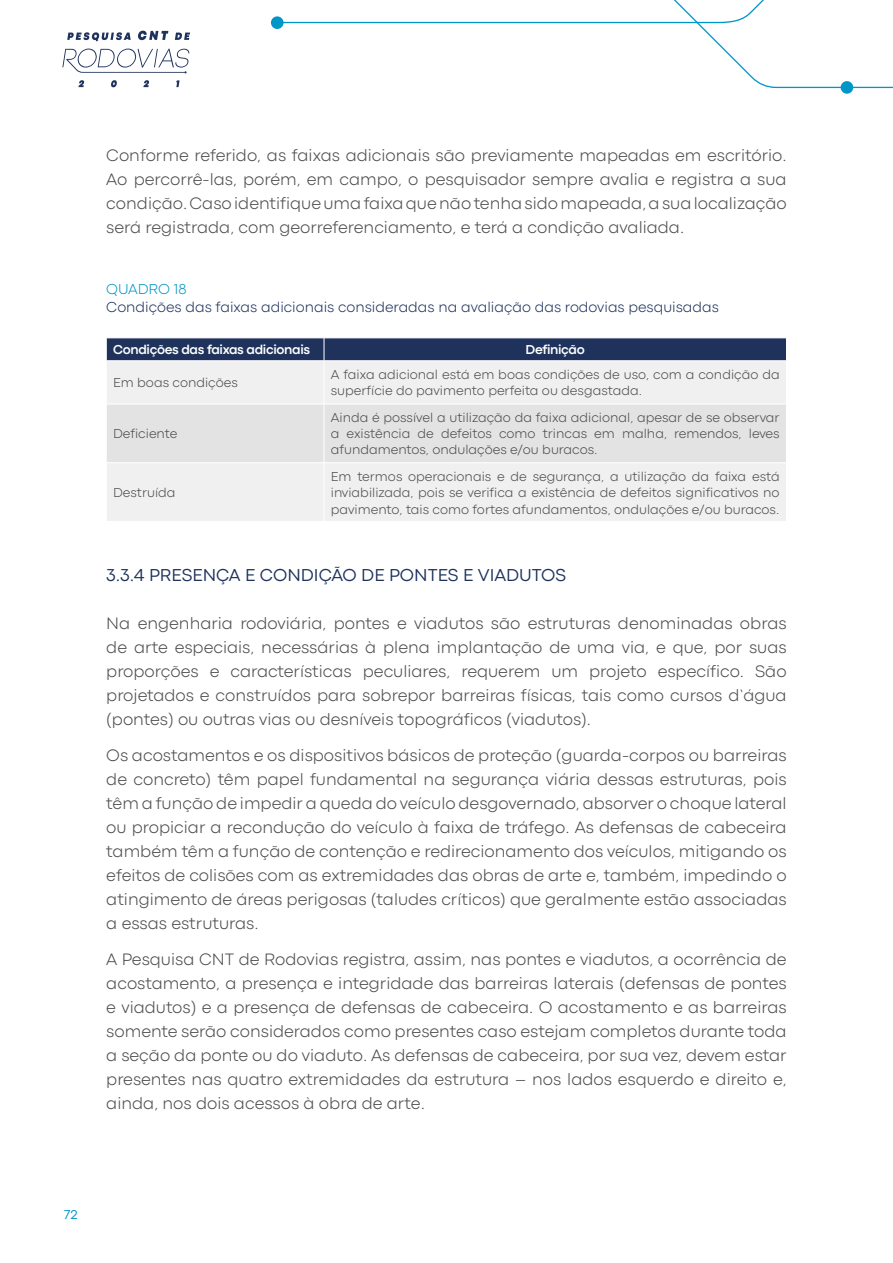
<style>
.page{position:relative;width:893px;height:1263px;background:#fff}
.page>*{position:absolute;margin:0;border:0;box-sizing:border-box;transform-origin:0 0}
.t1{font:18px "Codec Pro News";color:#1e325c}
.t2{font:300 17.25px/24px "Codec Pro";color:#4a4a49;text-align:justify}
.t3{font:300 15px "Codec Pro";color:#1e325c}
.t4{font:300 15px "Codec Pro";color:#0097c8}
.t5{font:300 13.5px/16.2px "Codec Pro";color:#4a4a49;text-align:justify}
.t6{font:700 13.5px "Codec Pro";letter-spacing:-.025em;color:#fff}
.t7{font:13.5px "Codec Pro News";color:#0097c8}
</style>
<div class="page">
<svg style="left:716px;top:42px;width:177px;height:46px"></svg>
<div style="left:841px;top:81px;width:12px;height:13px;background:#0097c8;border-radius:50%"></div>
<svg style="left:78px;top:80px;width:6px;height:7px"></svg>
<svg style="left:111px;top:80px;width:6px;height:7px"></svg>
<svg style="left:143px;top:80px;width:6px;height:7px"></svg>
<svg style="left:176px;top:80px;width:4px;height:7px"></svg>
<svg style="left:67px;top:0;width:697px;height:42px"></svg>
<svg style="left:62px;top:48px;width:127px;height:25px"></svg>
<div style="left:107px;top:361px;width:679px;height:160px;background:#f0f0f0"></div>
<div style="left:107px;top:405px;width:679px;height:57px;background:#e3e3e3"></div>
<div style="left:106px;top:338px;width:681px;height:23px;background:#1e325c"></div>
<hr style="left:324px;top:361px;width:1px;height:43px;background:#fff">
<hr style="left:324px;top:404px;width:1px;height:58px;background:#fff">
<hr style="left:106px;top:360px;width:218px;height:1px;background:#fff">
<hr style="left:324px;top:360px;width:462px;height:1px;background:#fff">
<hr style="left:106px;top:404px;width:218px;height:1px;background:#fff">
<hr style="left:324px;top:404px;width:462px;height:1px;background:#fff">
<hr style="left:106px;top:462px;width:218px;height:1px;background:#fff">
<hr style="left:324px;top:462px;width:462px;height:1px;background:#fff">
<hr style="left:324px;top:463px;width:1px;height:58px;background:#fff">
<p class="t2" style="left:106px;top:143px;width:682px">Conforme referido, as faixas adicionais são previamente mapeadas em escritório.<br>Ao percorrê-las, porém, em campo, o pesquisador sempre avalia e registra a sua condição. Caso identifique uma faixa que não tenha sido mapeada, a sua localização será registrada, com georreferenciamento, e terá a condição avaliada.</p>
<p class="t4" style="left:106px;top:280px;width:82px">QUADRO 18</p>
<p class="t3" style="left:106px;top:298px;width:614px">Condições das faixas adicionais consideradas na avaliação das rodovias pesquisadas</p>
<p class="t6" style="left:113px;top:341px;width:199px">Condições das faixas adicionais</p>
<p class="t6" style="left:526px;top:341px;width:61px">Definição</p>
<p class="t5" style="left:113px;top:374px;width:126px">Em boas condições</p>
<p class="t5" style="left:331px;top:366px;width:450px">A faixa adicional está em boas condições de uso, com a condição da superfície do pavimento perfeita ou desgastada.</p>
<p class="t5" style="left:113px;top:425px;width:66px">Deficiente</p>
<p class="t5" style="left:331px;top:409px;width:450px">Ainda é possível a utilização da faixa adicional, apesar de se observar a existência de defeitos como trincas em malha, remendos, leves afundamentos, ondulações e/ou buracos.</p>
<p class="t5" style="left:113px;top:485px;width:64px">Destruída</p>
<p class="t5" style="left:331px;top:468px;width:450px">Em termos operacionais e de segurança, a utilização da faixa está inviabilizada, pois se verifica a existência de defeitos significativos no pavimento, tais como fortes afundamentos, ondulações e/ou buracos.</p>
<p class="t1" style="left:106px;top:564px;width:461px">3.3.4 PRESENÇA E CONDIÇÃO DE PONTES E VIADUTOS</p>
<p class="t2" style="left:106px;top:611px;width:682px">Na engenharia rodoviária, pontes e viadutos são estruturas denominadas obras de arte especiais, necessárias à plena implantação de uma via, e que, por suas proporções e características peculiares, requerem um projeto específico. São projetados e construídos para sobrepor barreiras físicas, tais como cursos d’água (pontes) ou outras vias ou desníveis topográficos (viadutos).</p>
<p class="t2" style="left:106px;top:743px;width:682px">Os acostamentos e os dispositivos básicos de proteção (guarda-corpos ou barreiras de concreto) têm papel fundamental na segurança viária dessas estruturas, pois têm a função de impedir a queda do veículo desgovernado, absorver o choque lateral ou propiciar a recondução do veículo à faixa de tráfego. As defensas de cabeceira também têm a função de contenção e redirecionamento dos veículos, mitigando os efeitos de colisões com as extremidades das obras de arte e, também, impedindo o atingimento de áreas perigosas (taludes críticos) que geralmente estão associadas a essas estruturas.</p>
<p class="t2" style="left:106px;top:947px;width:682px">A Pesquisa CNT de Rodovias registra, assim, nas pontes e viadutos, a ocorrência de acostamento, a presença e integridade das barreiras laterais (defensas de pontes e viadutos) e a presença de defensas de cabeceira. O acostamento e as barreiras somente serão considerados como presentes caso estejam completos durante toda a seção da ponte ou do viaduto. As defensas de cabeceira, por sua vez, devem estar presentes nas quatro extremidades da estrutura – nos lados esquerdo e direito e, ainda, nos dois acessos à obra de arte.</p>
<p class="t7" style="left:64px;top:1206px;width:15px">72</p>
</div>
